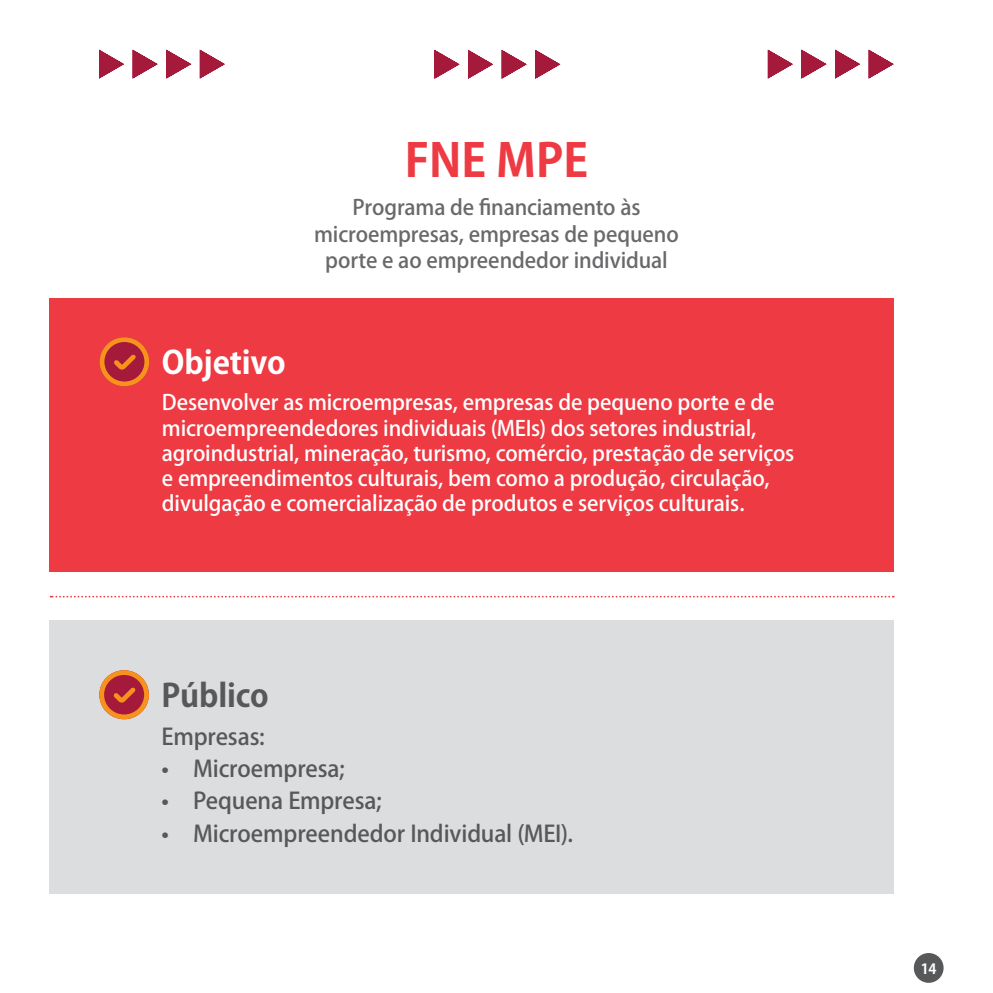
<style>
.page{position:relative;width:993px;height:993px;background:#fff}
.page>*{position:absolute;margin:0;border:0;box-sizing:border-box;transform-origin:0 0}
.Title___1{font:700 45.5px "Koz Go Pro";color:#ee3a43}
.Body_Text___Tip{font:700 31.5px "Koz Go Pro";letter-spacing:-.005em;color:#fff}
.Body_Text___Tip-2{font:700 31.5px "Koz Go Pro";letter-spacing:-.005em;color:#57585a}
.Body_text___Box_1{font:500 22.75px "Koz Go Pro";letter-spacing:-.01em;color:#57585a}
.Body_text___Box_1-2{font:500 21px/25.2px "Koz Go Pro";letter-spacing:-.005em;color:#fff}
.Body_Text_10pts{font:500 21px/26.2px "Koz Go Pro";letter-spacing:-.005em;color:#69696c;text-align:center}
.t1{font:700 14px "Koz Go Pro";color:#fff}
</style>
<div class="page">
<svg style="left:50px;top:595px;width:843px;height:2px"></svg>
<div style="left:50px;top:298px;width:843px;height:273px;background:#ee3a43"></div>
<svg style="left:100px;top:337px;width:49px;height:49px"></svg>
<div style="left:50px;top:620px;width:843px;height:273px;background:#dcdddf"></div>
<svg style="left:99px;top:670px;width:50px;height:49px"></svg>
<svg style="left:767px;top:50px;width:25px;height:29px"></svg>
<svg style="left:801px;top:50px;width:25px;height:29px"></svg>
<svg style="left:835px;top:50px;width:24px;height:29px"></svg>
<svg style="left:868px;top:50px;width:25px;height:29px"></svg>
<svg style="left:99px;top:50px;width:25px;height:29px"></svg>
<svg style="left:132px;top:50px;width:26px;height:29px"></svg>
<svg style="left:166px;top:50px;width:25px;height:29px"></svg>
<svg style="left:200px;top:50px;width:25px;height:29px"></svg>
<svg style="left:434px;top:50px;width:25px;height:29px"></svg>
<svg style="left:468px;top:50px;width:25px;height:29px"></svg>
<svg style="left:501px;top:50px;width:25px;height:29px"></svg>
<svg style="left:535px;top:50px;width:25px;height:29px"></svg>
<div style="left:913px;top:952px;width:30px;height:30px;background:#57585a;border-radius:50%"></div>
<p class="Title___1" style="left:404px;top:130px;width:185px">FNE MPE</p>
<p class="Body_Text_10pts" style="left:314px;top:195px;width:366px">Programa de financiamento às microempresas, empresas de pequeno porte e ao empreendedor individual</p>
<p class="Body_Text___Tip" style="left:162px;top:342px;width:125px">Objetivo</p>
<p class="Body_text___Box_1-2" style="left:162px;top:391px;width:633px">Desenvolver as microempresas, empresas de pequeno porte e de microempreendedores individuais (MEIs) dos setores industrial, agroindustrial, mineração, turismo, comércio, prestação de serviços e empreendimentos culturais, bem como a produção, circulação, divulgação e comercialização de produtos e serviços culturais.</p>
<p class="Body_Text___Tip-2" style="left:161px;top:675px;width:109px">Público</p>
<p class="Body_text___Box_1" style="left:161px;top:721px;width:105px">Empresas:</p>
<p class="Body_text___Box_1" style="left:161px;top:753px;width:185px">• Microempresa;</p>
<p class="Body_text___Box_1" style="left:161px;top:786px;width:222px">• Pequena Empresa;</p>
<p class="Body_text___Box_1" style="left:161px;top:818px;width:413px">• Microempreendedor Individual (MEI).</p>
<p class="t1" style="left:920px;top:959px;width:17px">14</p>
</div>
